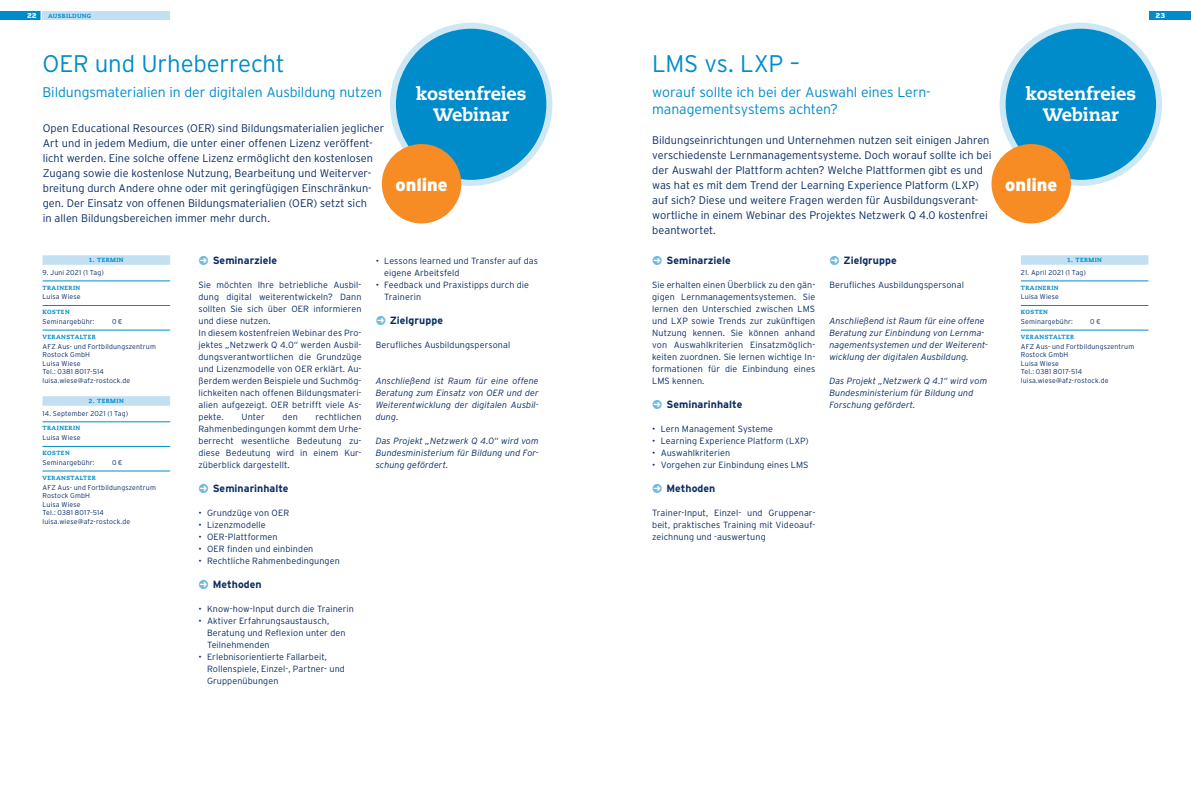
<style>
.page{position:relative;width:1191px;height:794px;background:#fff}
.page>*{position:absolute;margin:0;border:0;box-sizing:border-box;transform-origin:0 0}
.t1{font:300 24px "Interstate";letter-spacing:-.01em;color:#008cca}
.t2{font:800 18px/21px "Caecilia LT Std";letter-spacing:-.005em;color:#fff;text-align:center}
.t3{font:900 18px "Interstate";color:#fff}
.t4{font:300 14px/16.8px "Interstate";letter-spacing:-.005em;color:#008cca}
.t5{font:300 11px/15px "Interstate";color:#082b63}
.t6{font:700 10.5px "Interstate";letter-spacing:.005em;color:#082b63}
.t7{font:300 9px/12px "Interstate";letter-spacing:.01em;color:#082b63}
.t8{font:italic 300 9px/12px "Interstate";letter-spacing:.01em;color:#082b63}
.t9{font:300 7px/8.5px "Interstate";letter-spacing:.02em;color:#082b63}
.t10{font:900 7px "Interstate";color:#fff}
.t11{font:800 6px "Caecilia LT Std";letter-spacing:.075em;color:#008cca}
.t12{font:800 6px "Caecilia LT Std";letter-spacing:.05em;color:#008cca}
.s1{font-family:"NWM Glyphset";font-weight:400;font-size:13px;color:#6dbae2}
</style>
<div class="page">
<div style="left:0;top:11px;width:43px;height:9px;background:#008cca"></div>
<div style="left:1149px;top:11px;width:42px;height:9px;background:#008cca"></div>
<svg style="left:41px;top:11px;width:2px;height:9px"></svg>
<div style="left:43px;top:11px;width:127px;height:9px;background:#c3e0f2"></div>
<div style="left:1005px;top:29px;width:151px;height:151px;background:#008cca;border-radius:50%"></div>
<div style="left:999px;top:23px;width:163px;height:163px;border:6px solid #008cca;border-radius:50%"></div>
<div style="left:1020px;top:255px;width:128px;height:10px;background:#c3e0f2"></div>
<hr style="left:1020px;top:281px;width:128px;height:1px;background:#008cca">
<hr style="left:1020px;top:305px;width:128px;height:1px;background:#008cca">
<hr style="left:1020px;top:330px;width:128px;height:1px;background:#008cca">
<div style="left:396px;top:29px;width:150px;height:151px;background:#008cca;border-radius:50%"></div>
<div style="left:390px;top:23px;width:162px;height:163px;border:6px solid #008cca;border-radius:50%"></div>
<div style="left:43px;top:255px;width:127px;height:10px;background:#c3e0f2"></div>
<hr style="left:43px;top:281px;width:127px;height:1px;background:#008cca">
<hr style="left:43px;top:305px;width:127px;height:1px;background:#008cca">
<hr style="left:43px;top:330px;width:127px;height:1px;background:#008cca">
<div style="left:43px;top:396px;width:127px;height:10px;background:#c3e0f2"></div>
<hr style="left:43px;top:421px;width:127px;height:1px;background:#008cca">
<hr style="left:43px;top:446px;width:127px;height:1px;background:#008cca">
<hr style="left:43px;top:471px;width:127px;height:1px;background:#008cca">
<div style="left:382px;top:144px;width:79px;height:79px;background:#f68c23;border-radius:50%"></div>
<div style="left:991px;top:144px;width:80px;height:79px;background:#f68c23;border-radius:50%"></div>
<p class="t10" style="left:27px;top:12px;width:11px">22</p>
<p class="t12" style="left:48px;top:12px;width:45px">AUSBILDUNG</p>
<p class="t10" style="left:1155px;top:12px;width:11px">23</p>
<h1 class="t1" style="left:652px;top:49px;width:149px">LMS vs. LXP –</h1>
<h3 class="t4" style="left:652px;top:84px;width:278px">worauf sollte ich bei der Auswahl eines Lern&shy;managementsystems achten?</h3>
<h1 class="t1" style="left:43px;top:49px;width:244px">OER und Urheberrecht</h1>
<h3 class="t4" style="left:43px;top:84px;width:341px">Bildungsmaterialien in der digitalen Ausbildung nutzen</h3>
<h2 class="t2" style="left:416px;top:84px;width:112px">kostenfreies<br>Webinar</h2>
<h2 class="t2" style="left:1025px;top:84px;width:112px">kostenfreies<br>Webinar</h2>
<p class="t5" style="left:43px;top:121px;width:343px">Open Educational Resources (OER) sind Bildungsmaterialien jeglicher Art und in jedem Medium, die unter einer offenen Lizenz veröffent&shy;licht werden. Eine solche offene Lizenz ermöglicht den kostenlosen Zugang sowie die kostenlose Nutzung, Bearbeitung und Weiterver&shy;breitung durch Andere ohne oder mit geringfügigen Einschränkun&shy;gen. Der Einsatz von offenen Bildungsmaterialien (OER) setzt sich<br>in allen Bildungsbereichen immer mehr durch.</p>
<p class="t11" style="left:89px;top:256px;width:36px">1. TERMIN</p>
<p class="t9" style="left:43px;top:268px;width:63px">9. Juni 2021 (1 Tag)</p>
<p class="t11" style="left:43px;top:284px;width:39px">TRAINERIN</p>
<p class="t9" style="left:43px;top:293px;width:40px">Luisa Wiese</p>
<p class="t11" style="left:43px;top:308px;width:29px">KOSTEN</p>
<p class="t9" style="left:43px;top:317px;width:54px">Seminargebühr:</p>
<p class="t9" style="left:112px;top:317px;width:12px">0 €</p>
<p class="t11" style="left:43px;top:333px;width:55px">VERANSTALTER</p>
<p class="t9" style="left:43px;top:342px;width:115px">AFZ Aus- und Fortbildungszentrum<br>Rostock GmbH<br>Luisa Wiese<br>Tel.: 0381 8017-514 luisa.wiese@afz-rostock.de</p>
<p class="t11" style="left:89px;top:397px;width:36px">2. TERMIN</p>
<p class="t9" style="left:43px;top:409px;width:87px">14. September 2021 (1 Tag)</p>
<p class="t11" style="left:43px;top:424px;width:39px">TRAINERIN</p>
<p class="t9" style="left:43px;top:433px;width:40px">Luisa Wiese</p>
<p class="t11" style="left:43px;top:449px;width:29px">KOSTEN</p>
<p class="t9" style="left:43px;top:458px;width:54px">Seminargebühr:</p>
<p class="t9" style="left:112px;top:458px;width:12px">0 €</p>
<p class="t11" style="left:43px;top:474px;width:55px">VERANSTALTER</p>
<p class="t9" style="left:43px;top:483px;width:115px">AFZ Aus- und Fortbildungszentrum<br>Rostock GmbH<br>Luisa Wiese<br>Tel.: 0381 8017-514 luisa.wiese@afz-rostock.de</p>
<p class="t5" style="left:652px;top:133px;width:341px">Bildungseinrichtungen und Unternehmen nutzen seit einigen Jahren verschiedenste Lernmanagementsysteme. Doch worauf sollte ich bei der Auswahl der Plattform achten? Welche Plattformen gibt es und was hat es mit dem Trend der Learning Experience Platform (LXP) auf sich? Diese und weitere Fragen werden für Ausbildungsverant&shy;wortliche in einem Webinar des Projektes Netzwerk Q 4.0 kostenfrei beantwortet.</p>
<h2 class="t3" style="left:395px;top:174px;width:54px">online</h2>
<h2 class="t3" style="left:1005px;top:174px;width:54px">online</h2>
<p class="t6" style="left:198px;top:254px;width:80px"><span class="s1">&gt;</span> Seminarziele</p>
<p class="t7" style="left:198px;top:279px;width:164px">Sie möchten Ihre betriebliche Ausbil&shy;dung digital weiterentwickeln? Dann sollten Sie sich über OER informieren und diese nutzen.<br>In diesem kostenfreien Webinar des Pro&shy;jektes „Netzwerk Q 4.0“ werden Ausbil&shy;dungsverantwortlichen die Grundzüge und Lizenzmodelle von OER erklärt. Au&shy;ßerdem werden Beispiele und Suchmög&shy;lichkeiten nach offenen Bildungsmateri&shy;alien aufgezeigt. OER betrifft viele As&shy;pekte.</p>
<p class="t6" style="left:652px;top:254px;width:80px"><span class="s1">&gt;</span> Seminarziele</p>
<p class="t7" style="left:652px;top:279px;width:165px;text-align:justify">Sie erhalten einen Überblick zu den gän&shy;gigen Lernmanagementsystemen. Sie lernen den Unterschied zwischen LMS und LXP sowie Trends zur zukünftigen Nutzung kennen. Sie können anhand von Auswahlkriterien Einsatzmöglich&shy;keiten zuordnen. Sie lernen wichtige In&shy;formationen für die Einbindung eines LMS kennen.</p>
<p class="t6" style="left:652px;top:398px;width:92px"><span class="s1">&gt;</span> Seminarinhalte</p>
<p class="t7" style="left:652px;top:423px;width:122px">• Lern Management Systeme</p>
<p class="t7" style="left:652px;top:435px;width:158px">• Learning Experience Platform (LXP)</p>
<p class="t7" style="left:652px;top:447px;width:79px">• Auswahlkriterien</p>
<p class="t7" style="left:652px;top:459px;width:158px">• Vorgehen zur Einbindung eines LMS</p>
<p class="t6" style="left:652px;top:482px;width:65px"><span class="s1">&gt;</span> Methoden</p>
<p class="t7" style="left:652px;top:507px;width:164px;text-align:justify">Trainer-Input, Einzel- und Gruppenar&shy;beit, praktisches Training mit Videoauf&shy;zeichnung und -auswertung</p>
<p class="t6" style="left:829px;top:254px;width:69px"><span class="s1">&gt;</span> Zielgruppe</p>
<p class="t7" style="left:829px;top:279px;width:136px">Berufliches Ausbildungspersonal</p>
<p class="t8" style="left:829px;top:315px;width:160px">Anschließend ist Raum für eine offene Beratung zur Einbindung von Lernma&shy;nagementsystemen und der Weiterent&shy;wicklung der digitalen Ausbildung.</p>
<p class="t8" style="left:829px;top:375px;width:159px">Das Projekt „Netzwerk Q 4.1“ wird vom<br>Bundesministerium für Bildung und<br>Forschung gefördert.</p>
<p class="t7" style="left:384px;top:255px;width:155px;text-indent:-9px">• Lessons learned und Transfer auf das eigene Arbeitsfeld</p>
<p class="t7" style="left:384px;top:279px;width:146px;text-indent:-9px">• Feedback und Praxistipps durch die<br>Trainerin</p>
<p class="t6" style="left:376px;top:314px;width:69px"><span class="s1">&gt;</span> Zielgruppe</p>
<p class="t7" style="left:376px;top:339px;width:136px">Berufliches Ausbildungspersonal</p>
<p class="t8" style="left:376px;top:375px;width:165px;text-align:justify">Anschließend ist Raum für eine offene Beratung zum Einsatz von OER und der Weiterentwicklung der digitalen Ausbil&shy;dung.</p>
<p class="t8" style="left:376px;top:435px;width:164px;text-align:justify">Das Projekt „Netzwerk Q 4.0“ wird vom Bundesministerium für Bildung und For&shy;schung gefördert.</p>
<p class="t11" style="left:1067px;top:256px;width:36px">1. TERMIN</p>
<p class="t9" style="left:1020px;top:268px;width:67px">21. April 2021 (1 Tag)</p>
<p class="t11" style="left:1020px;top:284px;width:39px">TRAINERIN</p>
<p class="t9" style="left:1020px;top:293px;width:40px">Luisa Wiese</p>
<p class="t11" style="left:1020px;top:308px;width:29px">KOSTEN</p>
<p class="t9" style="left:1020px;top:317px;width:54px">Seminargebühr:</p>
<p class="t9" style="left:1090px;top:317px;width:12px">0 €</p>
<p class="t11" style="left:1020px;top:333px;width:55px">VERANSTALTER</p>
<p class="t9" style="left:1020px;top:342px;width:115px">AFZ Aus- und Fortbildungszentrum<br>Rostock GmbH<br>Luisa Wiese<br>Tel.: 0381 8017-514 luisa.wiese@afz-rostock.de</p>
<p class="t7" style="left:198px;top:411px;width:164px;text-align:justify;text-indent:117px">rechtlichen Rahmenbedingungen kommt dem Urhe&shy;berrecht wesentliche Bedeutung zu&shy;diese Bedeutung wird in einem Kur&shy;züberblick dargestellt.</p>
<p class="t6" style="left:198px;top:482px;width:92px"><span class="s1">&gt;</span> Seminarinhalte</p>
<p class="t7" style="left:198px;top:507px;width:92px">• Grundzüge von OER</p>
<p class="t7" style="left:198px;top:519px;width:69px">• Lizenzmodelle</p>
<p class="t7" style="left:198px;top:531px;width:80px">• OER-Plattformen</p>
<p class="t7" style="left:198px;top:543px;width:116px">• OER finden und einbinden</p>
<p class="t7" style="left:198px;top:555px;width:143px">• Rechtliche Rahmenbedingungen</p>
<p class="t6" style="left:198px;top:578px;width:65px"><span class="s1">&gt;</span> Methoden</p>
<p class="t7" style="left:198px;top:603px;width:157px">• Know-how-Input durch die Trainerin</p>
<p class="t7" style="left:207px;top:615px;width:140px;text-indent:-9px">• Aktiver Erfahrungsaustausch,<br>Beratung und Reflexion unter den<br>Teilnehmenden</p>
<p class="t7" style="left:207px;top:651px;width:139px;text-indent:-9px">• Erlebnisorientierte Fallarbeit,<br>Rollenspiele, Einzel-, Partner- und<br>Gruppenübungen</p>
<p class="t7" style="left:241px;top:411px;width:25px">Unter</p>
<p class="t7" style="left:282px;top:411px;width:17px">den</p>
</div>
